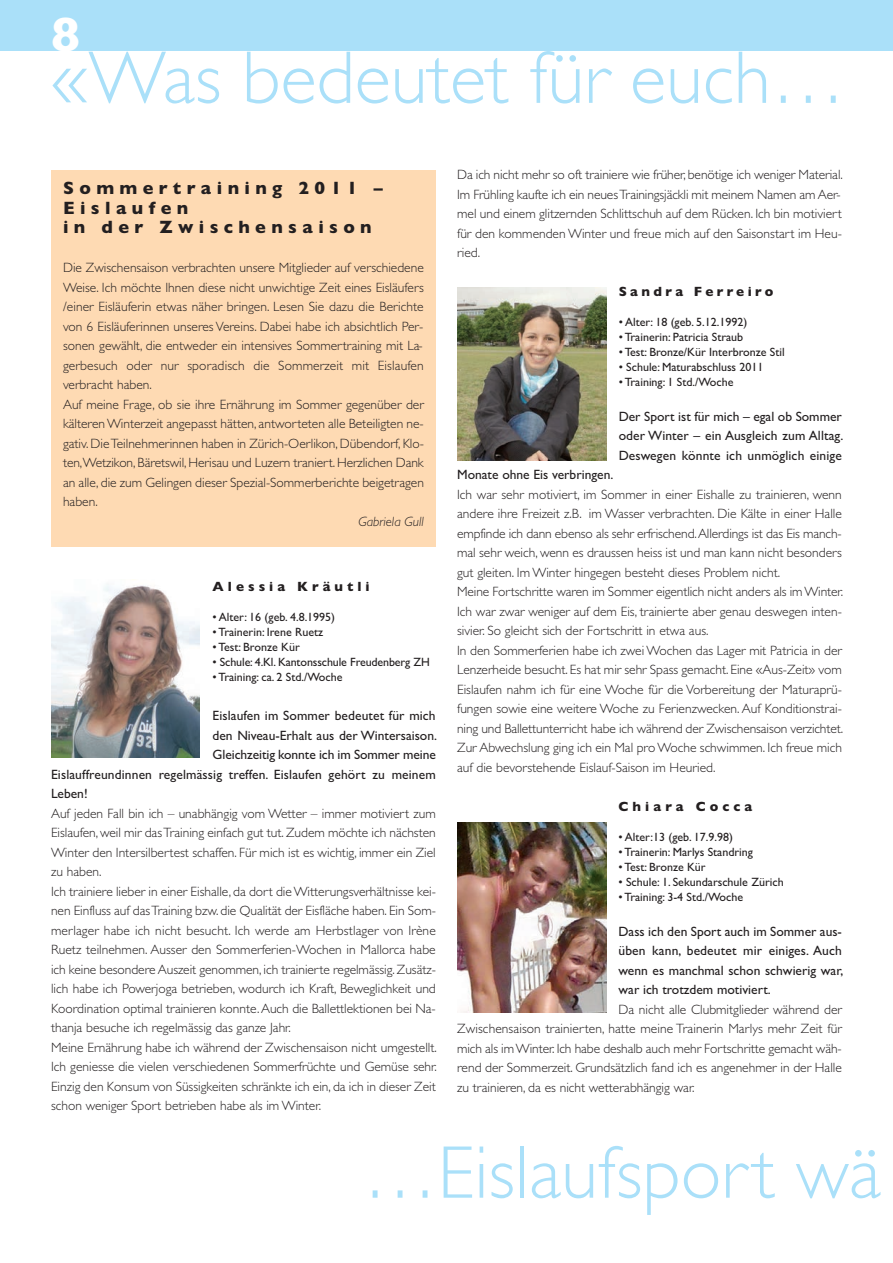
<style>
.page{position:relative;width:893px;height:1263px;background:#fff}
.page>*{position:absolute;margin:0;border:0;box-sizing:border-box;transform-origin:0 0}
.t1{font:300 75px "Gill Sans";color:#aae0f9}
.t2{font:700 48.9px "Gill Sans";color:#fff}
.t3{font:700 18px/19.5px "Gill Sans";letter-spacing:.3em;color:#231f20}
.t4{font:300 13.5px/19.5px "Gill Sans";color:#231f20}
.t5{font:13.5px/19.5px "Gill Sans";color:#231f20;text-align:justify}
.t6{font:700 13.5px "Gill Sans";letter-spacing:.3em;color:#231f20}
.t7{font:700 13.5px "Gill Sans";letter-spacing:.25em;color:#231f20}
.t8{font:italic 300 13.5px "Gill Sans";color:#231f20}
.t9{font:12px "Gill Sans";color:#231f20}
</style>
<div class="page">
<div style="left:0;top:0;width:893px;height:51px;background:#aae0f9"></div>
<div style="left:51px;top:170px;width:385px;height:377px;background:#fedab3"></div>
<img style="left:457px;top:822px;width:149px;height:190px">
<img style="left:457px;top:288px;width:150px;height:172px">
<img style="left:51px;top:584px;width:149px;height:174px">
<h2 class="t2" style="left:51px;top:5px;width:31px">8</h2>
<h1 class="t1" style="left:51px;top:33px;width:796px">«Was bedeutet für euch…</h1>
<h3 class="t3" style="left:63px;top:178px;width:321px">Sommertraining 2011 –<br>Eislaufen<br>in der Zwischensaison</h3>
<p class="t4" style="left:63px;top:258px;width:362px">Die Zwischensaison verbrachten unsere Mitglieder auf verschiedene Weise. Ich möchte Ihnen diese nicht unwichtige Zeit eines Eisläufers /einer Eisläuferin etwas näher bringen. Lesen Sie dazu die Berichte von 6 Eisläuferinnen unseres Vereins. Dabei habe ich absichtlich Per&shy;sonen gewählt, die entweder ein intensives Sommertraining mit La&shy;gerbesuch oder nur sporadisch die Sommerzeit mit Eislaufen verbracht haben.<br>Auf meine Frage, ob sie ihre Ernährung im Sommer gegenüber der kälteren Winterzeit angepasst hätten, antworteten alle Beteiligten ne&shy;gativ. Die Teilnehmerinnen haben in Zürich-Oerlikon, Dübendorf, Klo&shy;ten,Wetzikon, Bäretswil, Herisau und Luzern traniert. Herzlichen Dank an alle, die zum Gelingen dieser Spezial-Sommerberichte beigetragen haben.</p>
<p class="t8" style="left:358px;top:513px;width:67px">Gabriela Gull</p>
<p class="t6" style="left:213px;top:579px;width:159px">Alessia Kräutli</p>
<p class="t9" style="left:213px;top:610px;width:124px">• Alter: 16 (geb. 4.8.1995)</p>
<p class="t9" style="left:213px;top:625px;width:112px">• Trainerin: Irene Ruetz</p>
<p class="t9" style="left:213px;top:640px;width:89px">• Test: Bronze Kür</p>
<p class="t9" style="left:213px;top:655px;width:219px">• Schule: 4.Kl. Kantonsschule Freudenberg ZH</p>
<p class="t9" style="left:213px;top:670px;width:131px">• Training: ca. 2 Std./Woche</p>
<p class="t5" style="left:213px;top:706px;width:225px">Eislaufen im Sommer bedeutet für mich</p>
<p class="t5" style="left:213px;top:725px;width:226px">den Niveau-Erhalt aus der Wintersaison.</p>
<p class="t5" style="left:213px;top:745px;width:225px">Gleichzeitig konnte ich im Sommer meine</p>
<p class="t5" style="left:51px;top:764px;width:386px">Eislauffreundinnen regelmässig treffen. Eislaufen gehört zu meinem</p>
<p class="t5" style="left:51px;top:784px;width:38px">Leben!</p>
<p class="t4" style="left:51px;top:803px;width:387px">Auf jeden Fall bin ich – unabhängig vom Wetter – immer motiviert zum Eislaufen, weil mir das Training einfach gut tut. Zudem möchte ich nächsten Winter den Intersilbertest schaffen. Für mich ist es wichtig, immer ein Ziel zu haben.<br>Ich trainiere lieber in einer Eishalle, da dort die Witterungsverhältnisse kei&shy;nen Einfluss auf das Training bzw. die Qualität der Eisfläche haben. Ein Som&shy;merlager habe ich nicht besucht. Ich werde am Herbstlager von Irène Ruetz teilnehmen. Ausser den Sommerferien-Wochen in Mallorca habe ich keine besondere Auszeit genommen, ich trainierte regelmässig. Zusätz&shy;lich habe ich Powerjoga betrieben, wodurch ich Kraft, Beweglichkeit und Koordination optimal trainieren konnte. Auch die Ballettlektionen bei Na&shy;thanja besuche ich regelmässig das ganze Jahr.<br>Meine Ernährung habe ich während der Zwischensaison nicht umgestellt.<br>Ich geniesse die vielen verschiedenen Sommerfrüchte und Gemüse sehr.<br>Einzig den Konsum von Süssigkeiten schränkte ich ein, da ich in dieser Zeit schon weniger Sport betrieben habe als im Winter.</p>
<p class="t4" style="left:457px;top:165px;width:387px">Da ich nicht mehr so oft trainiere wie früher, benötige ich weniger Material.<br>Im Frühling kaufte ich ein neues Trainingsjäckli mit meinem Namen am Aer&shy;mel und einem glitzernden Schlittschuh auf dem Rücken. Ich bin motiviert für den kommenden Winter und freue mich auf den Saisonstart im Heu&shy;ried.</p>
<p class="t7" style="left:619px;top:284px;width:156px">Sandra Ferreiro</p>
<p class="t9" style="left:619px;top:315px;width:130px">• Alter: 18 (geb. 5.12.1992)</p>
<p class="t9" style="left:619px;top:330px;width:126px">• Trainerin: Patricia Straub</p>
<p class="t9" style="left:619px;top:345px;width:167px">• Test: Bronze/Kür Interbronze Stil</p>
<p class="t9" style="left:619px;top:360px;width:146px">• Schule: Maturabschluss 2011</p>
<p class="t9" style="left:619px;top:375px;width:116px">• Training: 1 Std./Woche</p>
<p class="t5" style="left:619px;top:406px;width:226px">Der Sport ist für mich – egal ob Sommer oder Winter – ein Ausgleich zum Alltag.<br>Deswegen könnte ich unmöglich einige</p>
<p class="t5" style="left:457px;top:465px;width:158px">Monate ohne Eis verbringen.</p>
<p class="t4" style="left:457px;top:484px;width:388px">Ich war sehr motiviert, im Sommer in einer Eishalle zu trainieren, wenn andere ihre Freizeit z.B. im Wasser verbrachten. Die Kälte in einer Halle empfinde ich dann ebenso als sehr erfrischend. Allerdings ist das Eis manch&shy;mal sehr weich, wenn es draussen heiss ist und man kann nicht besonders gut gleiten. Im Winter hingegen besteht dieses Problem nicht.<br>Meine Fortschritte waren im Sommer eigentlich nicht anders als im Winter.<br>Ich war zwar weniger auf dem Eis, trainierte aber genau deswegen inten&shy;sivier. So gleicht sich der Fortschritt in etwa aus.<br>In den Sommerferien habe ich zwei Wochen das Lager mit Patricia in der Lenzerheide besucht. Es hat mir sehr Spass gemacht. Eine «Aus-Zeit» vom Eislaufen nahm ich für eine Woche für die Vorbereitung der Maturaprü&shy;fungen sowie eine weitere Woche zu Ferienzwecken. Auf Konditionstrai&shy;ning und Ballettunterricht habe ich während der Zwischensaison verzichtet.<br>Zur Abwechslung ging ich ein Mal pro Woche schwimmen. Ich freue mich auf die bevorstehende Eislauf-Saison im Heuried.</p>
<p class="t6" style="left:618px;top:798px;width:135px">Chiara Cocca</p>
<p class="t9" style="left:618px;top:830px;width:116px">• Alter:13 (geb. 17.9.98)</p>
<p class="t9" style="left:618px;top:845px;width:136px">• Trainerin: Marlys Standring</p>
<p class="t9" style="left:618px;top:860px;width:89px">• Test: Bronze Kür</p>
<p class="t9" style="left:618px;top:875px;width:167px">• Schule: 1. Sekundarschule Zürich</p>
<p class="t9" style="left:618px;top:890px;width:126px">• Training: 3-4 Std./Woche</p>
<p class="t5" style="left:618px;top:921px;width:226px">Dass ich den Sport auch im Sommer aus&shy;üben kann, bedeutet mir einiges. Auch wenn es manchmal schon schwierig war, war ich trotzdem motiviert.</p>
<p class="t4" style="left:457px;top:999px;width:386px;text-align:justify;text-indent:161px">Da nicht alle Clubmitglieder während der Zwischensaison trainierten, hatte meine Trainerin Marlys mehr Zeit für mich als im Winter. Ich habe deshalb auch mehr Fortschritte gemacht wäh&shy;rend der Sommerzeit. Grundsätzlich fand ich es angenehmer in der Halle zu trainieren, da es nicht wetterabhängig war.</p>
<h1 class="t1" style="left:363px;top:1128px;width:520px">…Eislaufsport wä</h1>
</div>
